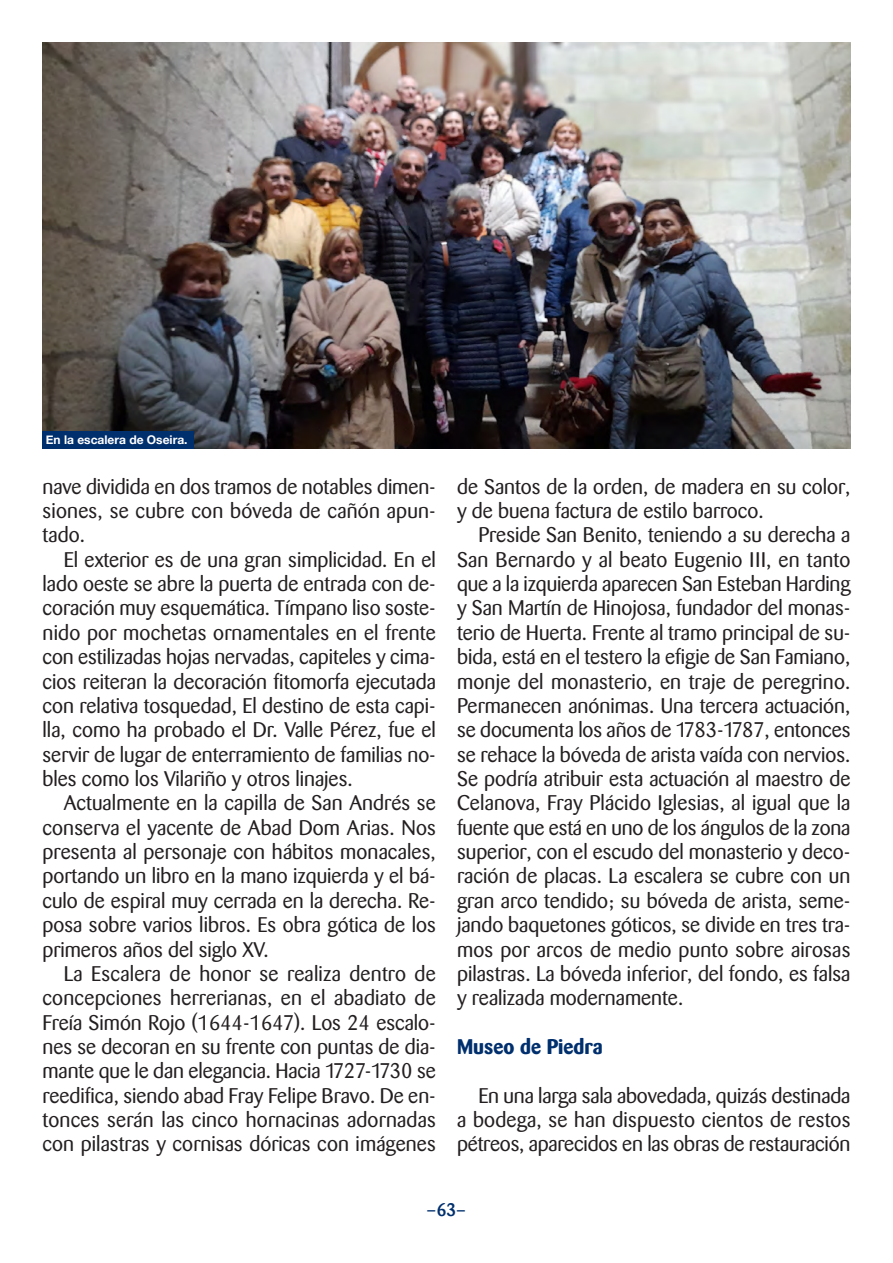
<style>
.page{position:relative;width:893px;height:1263px;background:#fff}
.page>*{position:absolute;margin:0;border:0;box-sizing:border-box;transform-origin:0 0}
.t1{font:21px/24.3px "Barmeno";color:#231f20;text-align:justify}
.t2{font:700 21px "Barmeno";color:#002f6e}
.t3{font:500 18px "Barmeno";color:#002f6e}
.t4{font:700 12px "Helvetica Neue";color:#fff}
</style>
<div class="page">
<img style="left:43px;top:43px;width:807px;height:405px">
<div style="left:43px;top:431px;width:151px;height:17px;background:#002f6e"></div>
<p class="t4" style="left:46px;top:433px;width:143px">En la escalera de Oseira.</p>
<p class="t1" style="left:43px;top:476px;width:395px">nave dividida en dos tramos de notables dimen&shy;siones, se cubre con bóveda de cañón apun&shy;tado.</p>
<p class="t1" style="left:43px;top:549px;width:395px;text-indent:21px">El exterior es de una gran simplicidad. En el lado oeste se abre la puerta de entrada con de&shy;coración muy esquemática. Tímpano liso soste&shy;nido por mochetas ornamentales en el frente con estilizadas hojas nervadas, capiteles y cima&shy;cios reiteran la decoración fitomorfa ejecutada con relativa tosquedad, El destino de esta capi&shy;lla, como ha probado el Dr. Valle Pérez, fue el servir de lugar de enterramiento de familias no&shy;bles como los Vilariño y otros linajes.</p>
<p class="t1" style="left:42px;top:793px;width:395px;text-indent:21px">Actualmente en la capilla de San Andrés se conserva el yacente de Abad Dom Arias. Nos presenta al personaje con hábitos monacales, portando un libro en la mano izquierda y el bá&shy;culo de espiral muy cerrada en la derecha. Re&shy;posa sobre varios libros. Es obra gótica de los primeros años del siglo XV.</p>
<p class="t1" style="left:42px;top:963px;width:395px;text-indent:21px">La Escalera de honor se realiza dentro de concepciones herrerianas, en el abadiato de Freía Simón Rojo (1644-1647). Los 24 escalo&shy;nes se decoran en su frente con puntas de dia&shy;mante que le dan elegancia. Hacia 1727-1730 se reedifica, siendo abad Fray Felipe Bravo. De en&shy;tonces serán las cinco hornacinas adornadas con pilastras y cornisas dóricas con imágenes</p>
<p class="t1" style="left:457px;top:476px;width:395px">de Santos de la orden, de madera en su color, y de buena factura de estilo barroco.</p>
<p class="t1" style="left:457px;top:525px;width:395px;text-indent:21px">Preside San Benito, teniendo a su derecha a San Bernardo y al beato Eugenio III, en tanto que a la izquierda aparecen San Esteban Harding y San Martín de Hinojosa, fundador del monas&shy;terio de Huerta. Frente al tramo principal de su&shy;bida, está en el testero la efigie de San Famiano, monje del monasterio, en traje de peregrino.<br>Permanecen anónimas. Una tercera actuación, se documenta los años de 1783-1787, entonces se rehace la bóveda de arista vaída con nervios.<br>Se podría atribuir esta actuación al maestro de Celanova, Fray Plácido Iglesias, al igual que la fuente que está en uno de los ángulos de la zona superior, con el escudo del monasterio y deco&shy;ración de placas. La escalera se cubre con un gran arco tendido; su bóveda de arista, seme&shy;jando baquetones góticos, se divide en tres tra&shy;mos por arcos de medio punto sobre airosas pilastras. La bóveda inferior, del fondo, es falsa y realizada modernamente.</p>
<p class="t2" style="left:457px;top:1038px;width:147px">Museo de Piedra</p>
<p class="t1" style="left:457px;top:1085px;width:395px;text-indent:21px">En una larga sala abovedada, quizás destinada a bodega, se han dispuesto cientos de restos pétreos, aparecidos en las obras de restauración</p>
<p class="t3" style="left:427px;top:1202px;width:41px">–63–</p>
</div>
